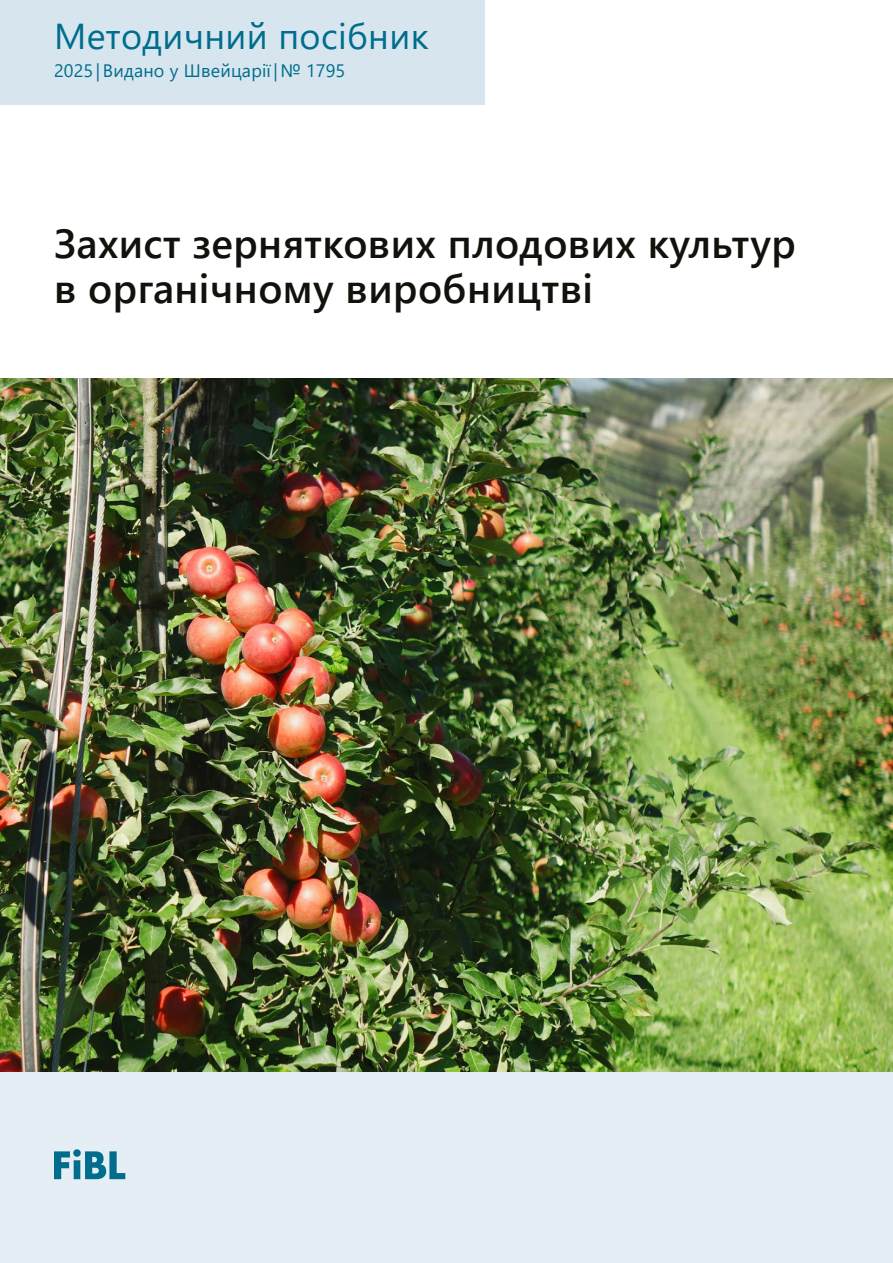
<style>
.page{position:relative;width:893px;height:1263px;background:#fff}
.page>*{position:absolute;margin:0;border:0;box-sizing:border-box;transform-origin:0 0}
.t1{font:600 40.5px/45px "Segoe UI";letter-spacing:.01em;color:#12120d}
.t2{font:36px "Segoe UI";letter-spacing:.01em;color:#006d8d}
.t3{font:18px "Segoe UI";letter-spacing:.01em;color:#006d8d}
</style>
<div class="page">
<div style="left:0;top:1071px;width:893px;height:192px;background:#e4eef4"></div>
<svg style="left:54px;top:1149px;width:71px;height:30px"></svg>
<img style="left:0;top:378px;width:893px;height:693px">
<div style="left:0;top:0;width:485px;height:104px;background:#d7e6ee"></div>
<p class="t2" style="left:54px;top:2px;width:376px">Методичний посібник</p>
<p class="t3" style="left:54px;top:54px;width:293px">2025 | Видано у Швейцарії |№ 1795</p>
<p class="t1" style="left:54px;top:218px;width:743px">Захист зерняткових плодових культур в органічному виробництві</p>
</div>
